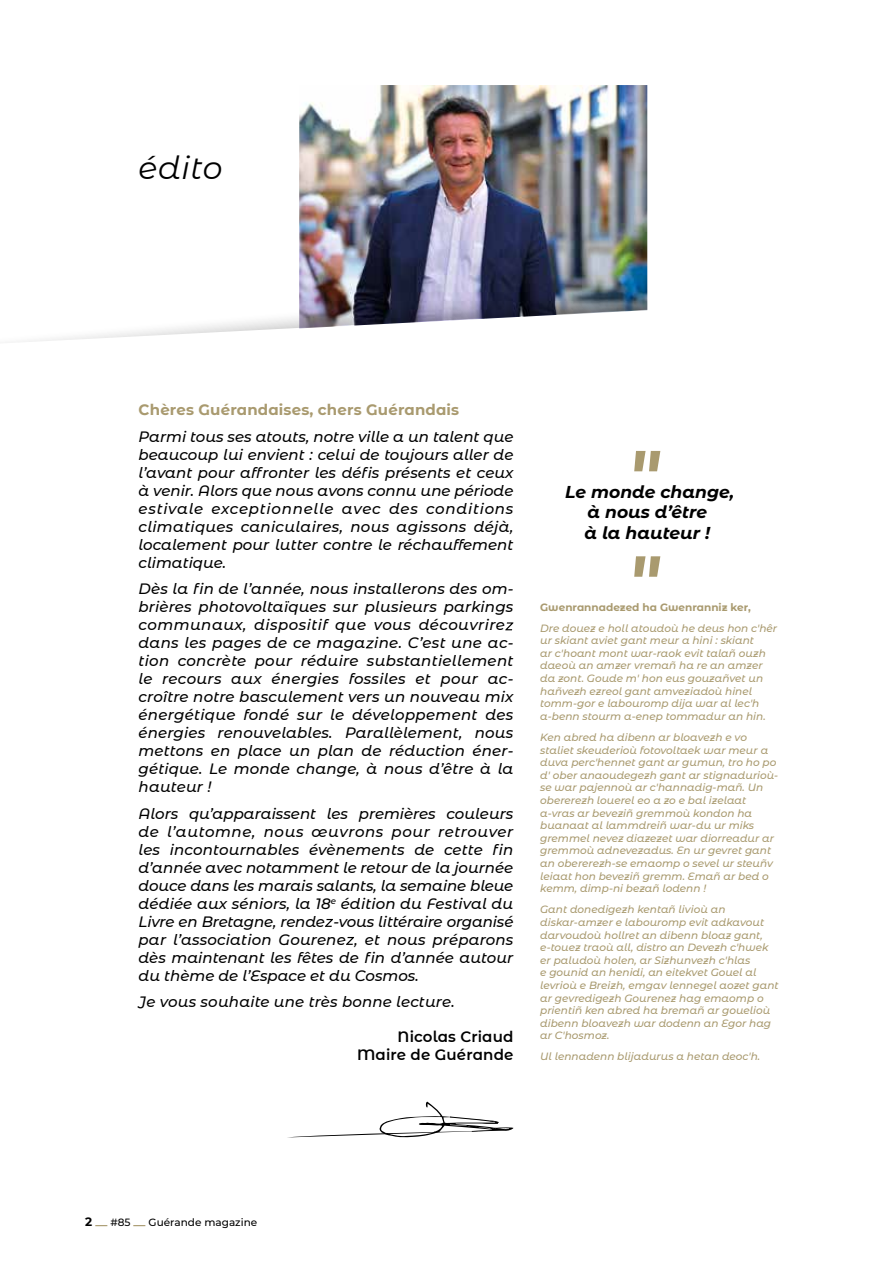
<style>
.page{position:relative;width:893px;height:1263px;background:#fff}
.page>*{position:absolute;margin:0;border:0;box-sizing:border-box;transform-origin:0 0}
.t1{font:italic 31.5px "Montserrat Alternates";letter-spacing:.02em;color:#000}
.t2{font:italic 700 17.1px/20.5px "Montserrat Alternates";color:#000;text-align:center}
.t3{font:italic 500 15px/18px "Montserrat Alternates";letter-spacing:.01em;color:#000;text-align:justify}
.t4{font:700 15px "Montserrat Alternates";letter-spacing:.01em;color:#a99a6f}
.t5{font:600 15px/18px "Montserrat Alternates";letter-spacing:.01em;color:#000;text-align:right}
.t6{font:italic 500 10.5px/12.6px "Montserrat Alternates";color:#a99a6f}
.t7{font:700 10.5px "Montserrat Alternates";color:#a99a6f}
.t8{font:500 10.5px "Montserrat";color:#000}
.s1{font-family:"Montserrat Alternates";font-weight:700;font-size:12px}
.s2{font-family:"Montserrat Alternates";font-weight:700;font-size:12px;color:#a99a6f}
.s3{font-family:"Montserrat Alternates"}
</style>
<div class="page">
<img style="left:299px;top:85px;width:348px;height:112px">
<svg style="left:505px;top:622px;width:8px;height:8px"></svg>
<svg style="left:366px;top:640px;width:8px;height:8px"></svg>
<svg style="left:325px;top:919px;width:8px;height:8px"></svg>
<svg style="left:346px;top:937px;width:8px;height:8px"></svg>
<svg style="left:293px;top:1102px;width:220px;height:35px"></svg>
<svg style="left:634px;top:451px;width:26px;height:20px"></svg>
<svg style="left:634px;top:556px;width:26px;height:21px"></svg>
<img style="left:23px;top:197px;width:624px;height:145px">
<h1 class="t1" style="left:139px;top:146px;width:85px">édito</h1>
<p class="t4" style="left:139px;top:399px;width:322px">Chères Guérandaises, chers Guérandais</p>
<p class="t3" style="left:139px;top:427px;width:376px">Parmi tous ses atouts, notre ville a un talent que beaucoup lui envient : celui de toujours aller de l’avant pour affronter les défis présents et ceux à venir. Alors que nous avons connu une période estivale exceptionnelle avec des conditions climatiques caniculaires, nous agissons déjà, localement pour lutter contre le réchauffement climatique.</p>
<p class="t3" style="left:139px;top:579px;width:376px;text-align:left">Dès la fin de l’année, nous installerons des om&shy;brières photovoltaïques sur plusieurs parkings communaux, dispositif que vous découvrire dans les pages de ce maga ine. C’est une ac&shy;tion concrète pour réduire substantiellement le recours aux énergies fossiles et pour ac&shy;croître notre basculement vers un nouveau mix énergétique fondé sur le développement des énergies renouvelables. Parallèlement, nous mettons en place un plan de réduction éner&shy;gétique. Le monde change, à nous d’être à la hauteur !</p>
<p class="t3" style="left:139px;top:804px;width:376px">Alors qu’apparaissent les premières couleurs de l’automne, nous œuvrons pour retrouver les incontournables évènements de cette fin d’année avec notamment le retour de la journée douce dans les marais salants, la semaine bleue dédiée aux séniors, la 18<sup>e</sup> édition du Festival du Livre en Bretagne, rende -vous littéraire organisé par l’association Gourene , et nous préparons dès maintenant les fêtes de fin d’année autour du thème de l’Espace et du Cosmos.</p>
<p class="t3" style="left:139px;top:992px;width:318px">Je vous souhaite une très bonne lecture.</p>
<p class="t5" style="left:357px;top:1027px;width:158px">Nicolas Criaud<br>Maire de Guérande</p>
<p class="t2" style="left:565px;top:481px;width:171px">Le monde change, à nous d’être<br>à la hauteur !</p>
<p class="t7" style="left:540px;top:599px;width:212px">Gwenrannadezed ha Gwenranniz ker,</p>
<p class="t6" style="left:540px;top:621px;width:239px">Dre douez e holl atoudoù he deus hon c'hêr ur skiant aviet gant meur a hini : skiant<br>ar c'hoant mont war-raok evit talañ ouzh daeoù an amzer vremañ ha re an amzer da zont. Goude m' hon eus gouzañvet un hañvezh ezreol gant amveziadoù hinel tomm-gor e labouromp dija war al lec'h a-benn stourm a-enep tommadur an hin.</p>
<p class="t6" style="left:540px;top:730px;width:240px">Ken abred ha dibenn ar bloavezh e vo staliet skeuderioù fotovoltaek war meur a duva perc'hennet gant ar gumun, tro ho po d' ober anaoudegezh gant ar stignadurioù&shy;se war pajennoù ar c'hannadig-mañ. Un obererezh louerel eo a zo e bal izelaat a-vras ar beveziñ gremmoù kondon ha buanaat al lammdreiñ war-du ur miks gremmel nevez diazezet war diorreadur ar gremmoù adnevezadus. En ur gevret gant an obererezh-se emaomp o sevel ur steuñv leiaat hon beveziñ gremm. Emañ ar bed o kemm, dimp-ni bezañ lodenn !</p>
<p class="t6" style="left:540px;top:903px;width:240px">Gant donedigezh kentañ livioù an diskar-amzer e labouromp evit adkavout darvoudoù hollret an dibenn bloaz gant, e-touez traoù all, distro an Devezh c'hwek er paludoù holen, ar Sizhunvezh c'hlas<br>e gounid an henidi, an eitekvet Gouel al levrioù e Breizh, emgav lennegel aozet gant ar gevredigezh Gourenez hag emaomp o prientiñ ken abred ha bremañ ar gouelioù dibenn bloavezh war dodenn an Egor hag ar C'hosmoz.</p>
<p class="t6" style="left:540px;top:1050px;width:222px">Ul lennadenn blijadurus a hetan deoc'h.</p>
<p class="t8" style="left:85px;top:1215px;width:174px"><span class="s1">2</span> <span class="s2">—</span> <span class="s3">#85</span> <span class="s2">—</span> Guérande magazine</p>
</div>
